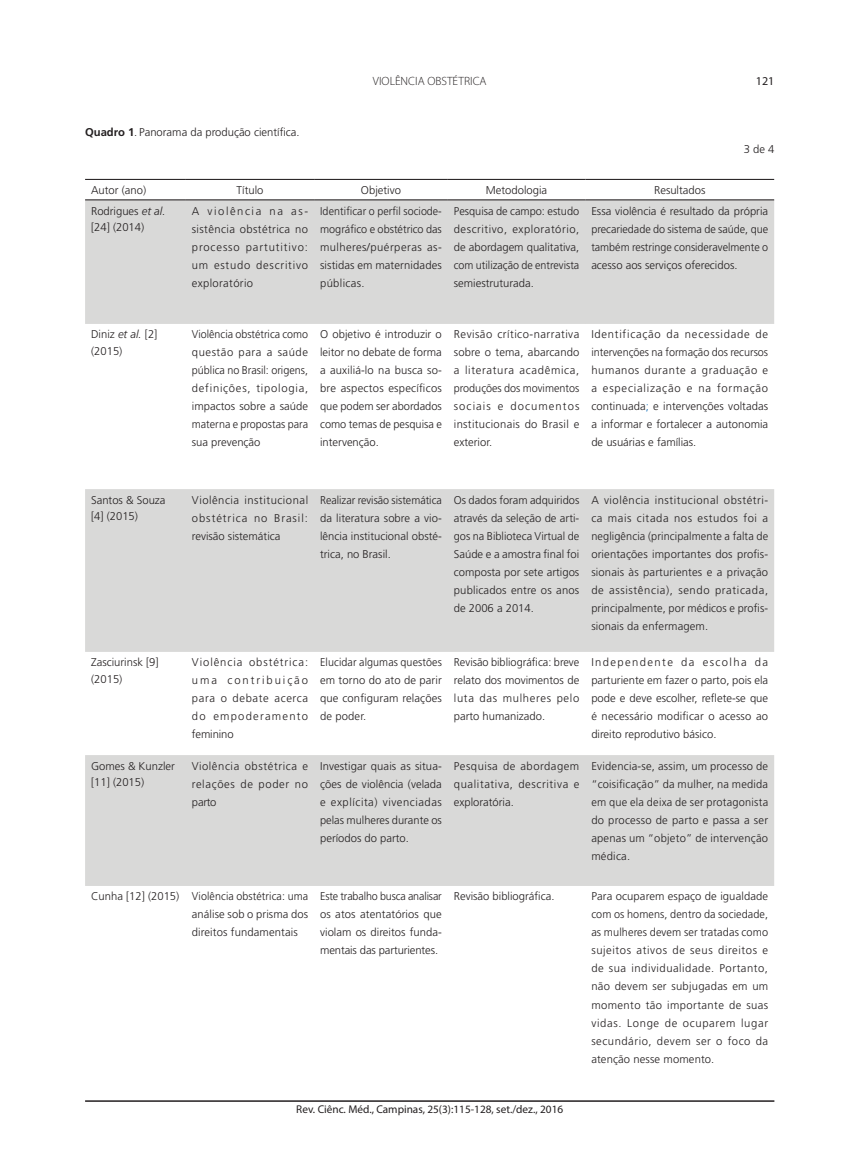
<style>
.page{position:relative;width:851px;height:1149px;background:#fff}
.page>*{position:absolute;margin:0;border:0;box-sizing:border-box;transform-origin:0 0}
.t1{font:300 12px "Myriad Pro";color:#231f20}
.t2{font:12px "Myriad Pro";color:#231f20}
.t3{font:300 11.25px/18px "Frutiger";color:#231f20;text-align:justify}
.t4{font:300 11.25px/18px "Frutiger";color:#231f20;text-align:justify;scale:.95 1}
.t5{font:300 11.25px/18px "Frutiger";color:#231f20;text-align:justify;scale:.96 1}
.t6{font:11.25px "Myriad Pro";color:#231f20}
.s1{font-weight:700}
.s2{font-style:italic}
.s3{color:#1270b9}
</style>
<div class="page">
<hr style="left:85px;top:1099px;width:689px;height:2px;background:#231f20">
<svg style="left:85px;top:200px;width:689px;height:685px;fill:#d9d9d8"></svg>
<hr style="left:85px;top:179px;width:101px;height:1px;background:#231f20">
<hr style="left:186px;top:179px;width:128px;height:1px;background:#231f20">
<hr style="left:314px;top:179px;width:134px;height:1px;background:#231f20">
<hr style="left:448px;top:179px;width:137px;height:1px;background:#231f20">
<hr style="left:585px;top:179px;width:189px;height:1px;background:#231f20">
<hr style="left:85px;top:199px;width:101px;height:1px;background:#231f20">
<hr style="left:186px;top:199px;width:128px;height:1px;background:#231f20">
<hr style="left:314px;top:199px;width:134px;height:1px;background:#231f20">
<hr style="left:448px;top:199px;width:137px;height:1px;background:#231f20">
<hr style="left:585px;top:199px;width:189px;height:1px;background:#231f20">
<p class="t3" style="left:85px;top:123px;width:216px"><span class="s1">Quadro 1</span>. Panorama da produção científica.</p>
<p class="t1" style="left:373px;top:74px;width:115px">VIOLÊNCIA OBSTÉTRICA</p>
<p class="t2" style="left:755px;top:73px;width:20px">121</p>
<p class="t3" style="left:743px;top:140px;width:32px">3 de 4</p>
<p class="t3" style="left:91px;top:181px;width:57px">Autor (ano)</p>
<p class="t3" style="left:236px;top:181px;width:28px">Título</p>
<p class="t3" style="left:361px;top:181px;width:41px">Objetivo</p>
<p class="t3" style="left:486px;top:181px;width:63px">Metodologia</p>
<p class="t3" style="left:654px;top:181px;width:53px">Resultados</p>
<p class="t3" style="left:91px;top:203px;width:76px;line-height:16.5px">Rodrigues <span class="s2">et al. </span>[24] (2014)</p>
<p class="t3" style="left:192px;top:202px;width:118px">A violência na as&shy;sistência obstétrica no processo partutitivo: um estudo descritivo exploratório</p>
<p class="t4" style="left:320px;top:202px;width:130px">Identificar o perfil sociode&shy;mográfico e obstétrico das mulheres/puérperas as&shy;sistidas em maternidades públicas.</p>
<p class="t3" style="left:454px;top:202px;width:127px">Pesquisa de campo: estudo descritivo, exploratório, de abordagem qualitativa, com utilização de entrevista semiestruturada.</p>
<p class="t3" style="left:591px;top:202px;width:178px">Essa violência é resultado da própria precariedade do sistema de saúde, que também restringe consideravelmente o acesso aos serviços oferecidos.</p>
<p class="t3" style="left:91px;top:326px;width:68px;line-height:16.5px">Diniz <span class="s2">et al.</span> [2] (2015)</p>
<p class="t4" style="left:192px;top:325px;width:124px">Violência obstétrica como questão para a saúde pública no Brasil: origens, definições, tipologia, impactos sobre a saúde materna e propostas para sua prevenção</p>
<p class="t3" style="left:320px;top:325px;width:123px">O objetivo é introduzir o leitor no debate de forma a auxiliá-lo na busca so&shy;bre aspectos específicos que podem ser abordados como temas de pesquisa e intervenção.</p>
<p class="t3" style="left:454px;top:325px;width:127px">Revisão crítico-narrativa sobre o tema, abarcando a literatura acadêmica, produções dos movimentos sociais e documentos institucionais do Brasil e exterior.</p>
<p class="t3" style="left:591px;top:325px;width:178px">Identificação da necessidade de intervenções na formação dos recursos humanos durante a graduação e a especialização e na formação continuada<span class="s3">;</span> e intervenções voltadas a informar e fortalecer a autonomia de usuárias e famílias.</p>
<p class="t3" style="left:91px;top:491px;width:76px;line-height:16.5px">Santos &amp; Souza [4] (2015)</p>
<p class="t3" style="left:192px;top:490px;width:118px">Violência institucional obstétrica no Brasil: revisão sistemática</p>
<p class="t5" style="left:320px;top:490px;width:128px">Realizar revisão sistemática da literatura sobre a vio&shy;lência institucional obsté&shy;trica, no Brasil.</p>
<p class="t3" style="left:454px;top:490px;width:127px">Os dados foram adquiridos através da seleção de arti&shy;gos na Biblioteca Virtual de Saúde e a amostra final foi composta por sete artigos publicados entre os anos de 2006 a 2014.</p>
<p class="t3" style="left:591px;top:490px;width:178px">A violência institucional obstétri&shy;ca mais citada nos estudos foi a negligência (principalmente a falta de orientações importantes dos profis&shy;sionais às parturientes e a privação de assistência), sendo praticada, principalmente, por médicos e profis&shy;sionais da enfermagem.</p>
<p class="t3" style="left:91px;top:654px;width:69px;line-height:16.5px">Zasciurinsk [9] (2015)</p>
<p class="t3" style="left:192px;top:653px;width:118px">Violência obstétrica: uma contribuição para o debate acerca do empoderamento feminino</p>
<p class="t4" style="left:320px;top:653px;width:130px">Elucidar algumas questões em torno do ato de parir que configuram relações de poder.</p>
<p class="t3" style="left:454px;top:653px;width:127px">Revisão bibliográfica: breve relato dos movimentos de luta das mulheres pelo parto humanizado.</p>
<p class="t3" style="left:591px;top:653px;width:178px">Independente da escolha da parturiente em fazer o parto, pois ela pode e deve escolher, reflete-se que é necessário modificar o acesso ao direito reprodutivo básico.</p>
<p class="t3" style="left:91px;top:757px;width:85px;line-height:16.5px">Gomes &amp; Kunzler [11] (2015)</p>
<p class="t3" style="left:192px;top:756px;width:118px">Violência obstétrica e relações de poder no parto</p>
<p class="t3" style="left:320px;top:756px;width:123px">Investigar quais as situa&shy;ções de violência (velada e explícita) vivenciadas pelas mulheres durante os períodos do parto.</p>
<p class="t3" style="left:454px;top:756px;width:127px">Pesquisa de abordagem qualitativa, descritiva e exploratória.</p>
<p class="t3" style="left:591px;top:756px;width:178px">Evidencia-se, assim, um processo de “coisificação” da mulher, na medida em que ela deixa de ser protagonista do processo de parto e passa a ser apenas um “objeto” de intervenção médica.</p>
<p class="t3" style="left:192px;top:887px;width:118px;text-indent:-101px">Cunha [12] (2015) Violência obstétrica: uma análise sob o prisma dos direitos fundamentais</p>
<p class="t4" style="left:320px;top:887px;width:130px">Este trabalho busca analisar os atos atentatórios que violam os direitos funda&shy;mentais das parturientes.</p>
<p class="t3" style="left:454px;top:887px;width:102px">Revisão bibliográfica.</p>
<p class="t3" style="left:591px;top:887px;width:178px">Para ocuparem espaço de igualdade com os homens, dentro da sociedade, as mulheres devem ser tratadas como sujeitos ativos de seus direitos e de sua individualidade. Portanto, não devem ser subjugadas em um momento tão importante de suas vidas. Longe de ocuparem lugar secundário, devem ser o foco da atenção nesse momento.</p>
<p class="t6" style="left:296px;top:1102px;width:268px">Rev. Ciênc. Méd., Campinas, 25(3):115-128, set./dez., 2016</p>
</div>
